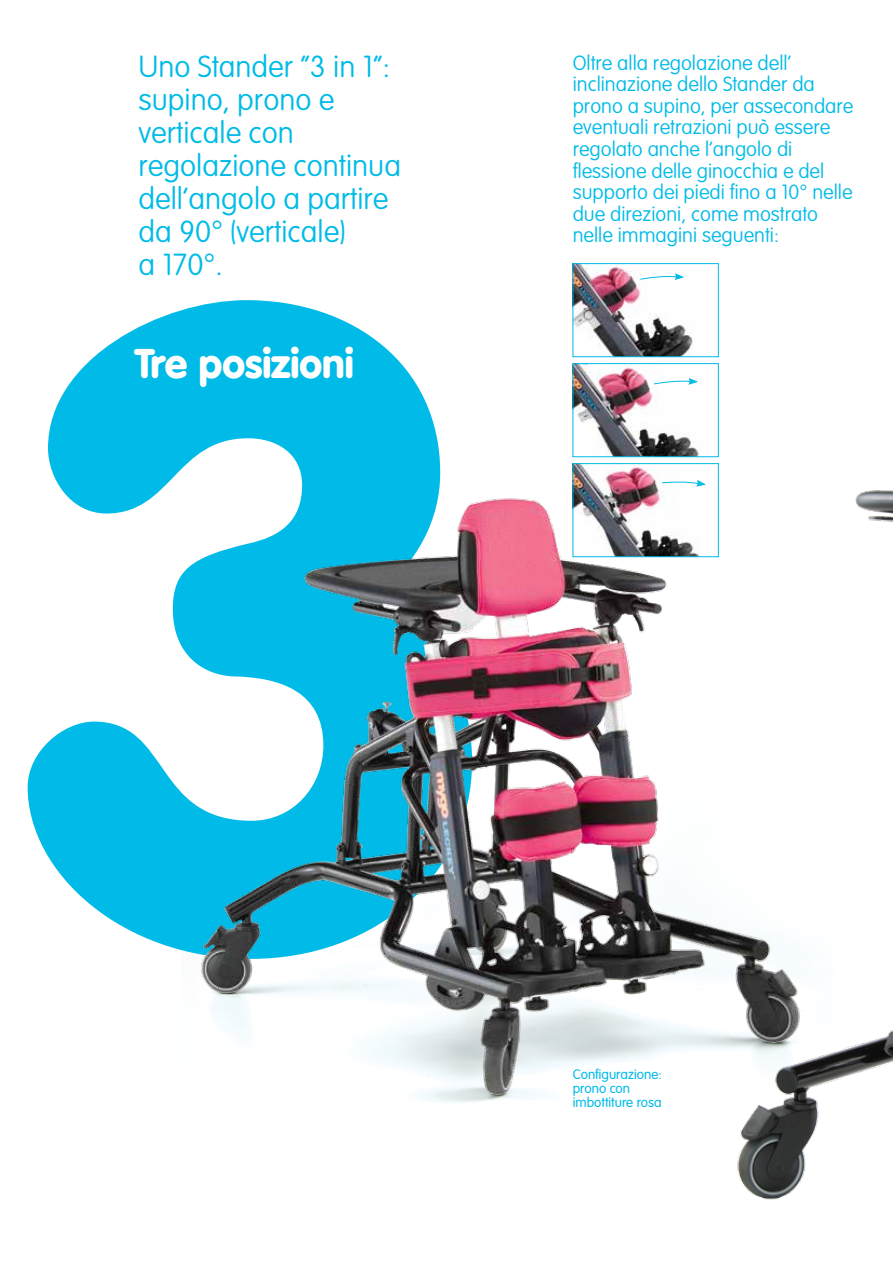
<style>
.page{position:relative;width:893px;height:1263px;background:#fff}
.page>*{position:absolute;margin:0;border:0;box-sizing:border-box;transform-origin:0 0}
.t1{font:900 40.8px "VAG Rounded Std";color:#fff}
.t2{font:100 30px/33px "VAG Rounded Std";color:#00bbe7}
.t3{font:100 20.25px/21.6px "VAG Rounded Std";color:#00bbe7}
.t4{font:300 13.5px/13.5px "VAG Rounded Std";color:#00bbe7}
</style>
<div class="page">
<img style="left:201px;top:468px;width:486px;height:635px">
<svg style="left:28px;top:300px;width:444px;height:659px;fill:#00bbe7"></svg>
<img style="left:687px;top:263px;width:206px;height:937px">
<img style="left:575px;top:265px;width:141px;height:90px">
<div style="left:573px;top:263px;width:145px;height:94px;border:1px solid #00bbe7"></div>
<svg style="left:639px;top:273px;width:45px;height:7px"></svg>
<img style="left:575px;top:365px;width:141px;height:90px">
<div style="left:573px;top:363px;width:145px;height:94px;border:1px solid #00bbe7"></div>
<svg style="left:653px;top:378px;width:45px;height:7px"></svg>
<img style="left:575px;top:465px;width:141px;height:90px">
<div style="left:573px;top:463px;width:145px;height:94px;border:1px solid #00bbe7"></div>
<svg style="left:661px;top:480px;width:45px;height:7px"></svg>
<h2 class="t2" style="left:138px;top:51px;width:264px">Uno Stander “3 in 1”: supino, prono e verticale con regolazione continua dell’angolo a partire da 90° (verticale)<br>a 170°.</h2>
<p class="t3" style="left:573px;top:52px;width:282px">Oltre alla regolazione dell‘ inclinazione dello Stander da prono a supino, per assecondare eventuali retrazioni può essere regolato anche l’angolo di flessione delle ginocchia e del supporto dei piedi fino a 10° nelle due direzioni, come mostrato nelle immagini seguenti:</p>
<h1 class="t1" style="left:135px;top:339px;width:220px">Tre posizioni</h1>
<p class="t4" style="left:573px;top:1068px;width:90px">Configurazione: prono con imbottiture rosa</p>
</div>
